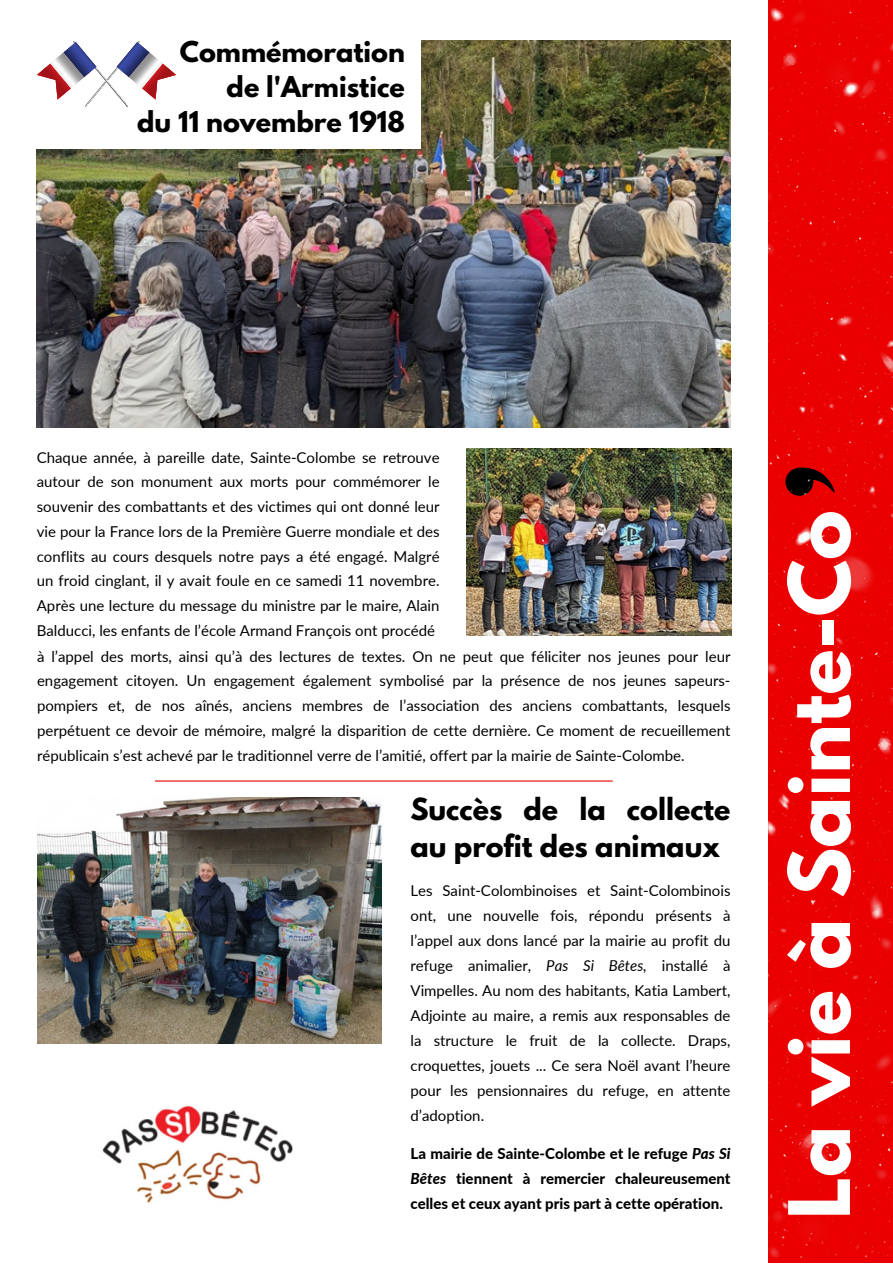
<style>
.page{position:relative;width:893px;height:1264px;background:#fff}
.page>*{position:absolute;margin:0;border:0;box-sizing:border-box;transform-origin:0 0}
.t1{font:700 75px "League Spartan";color:#fff}
.t2{font:700 27px/37px "League Spartan";color:#000}
.t3{font:700 25.5px "League Spartan";color:#000}
.t4{font:15px/24.8px "Lato";color:#000;text-align:justify}
.t5{font:800 15px/25px "Lato";color:#000;text-align:justify}
.s1{font-style:italic}
</style>
<div class="page">
<img style="left:37px;top:41px;width:693px;height:386px">
<hr style="left:155px;top:780px;width:457px;height:1px;background:#ea0000">
<div style="left:768px;top:0;width:124px;height:1257px;background:#ea0000"></div>
<div style="left:22px;top:35px;width:399px;height:113px;background:#fff"></div>
<img style="left:466px;top:448px;width:265px;height:187px">
<svg style="left:73px;top:41px;width:103px;height:66px"></svg>
<img style="left:73px;top:77px;width:23px;height:23px">
<img style="left:64px;top:42px;width:32px;height:35px">
<img style="left:50px;top:52px;width:34px;height:36px">
<img style="left:37px;top:64px;width:34px;height:36px">
<img style="left:37px;top:797px;width:344px;height:245px">
<img style="left:102px;top:1105px;width:191px;height:98px">
<p class="t3" style="left:180px;top:39px;width:226px">Commémoration</p>
<p class="t3" style="left:226px;top:74px;width:180px">de l'Armistice</p>
<p class="t3" style="left:137px;top:109px;width:269px">du 11 novembre 1918</p>
<p class="t4" style="left:37px;top:444px;width:404px">Chaque année, à pareille date, Sainte-Colombe se retrouve autour de son monument aux morts pour commémorer le souvenir des combattants et des victimes qui ont donné leur vie pour la France lors de la Première Guerre mondiale et des conflits au cours desquels notre pays a été engagé. Malgré un froid cinglant, il y avait foule en ce samedi 11 novembre.<br>Après une lecture du message du ministre par le maire, Alain Balducci, les enfants de l’école Armand François ont procédé</p>
<p class="t4" style="left:37px;top:643px;width:695px">à l’appel des morts, ainsi qu’à des lectures de textes. On ne peut que féliciter nos jeunes pour leur engagement citoyen. Un engagement également symbolisé par la présence de nos jeunes sapeurs&shy;pompiers et, de nos aînés, anciens membres de l’association des anciens combattants, lesquels perpétuent ce devoir de mémoire, malgré la disparition de cette dernière. Ce moment de recueillement républicain s’est achevé par le traditionnel verre de l’amitié, offert par la mairie de Sainte-Colombe.</p>
<p class="t2" style="left:410px;top:794px;width:321px">Succès de la collecte au profit des animaux</p>
<p class="t4" style="left:410px;top:877px;width:321px">Les Saint-Colombinoises et Saint-Colombinois ont, une nouvelle fois, répondu présents à l’appel aux dons lancé par la mairie au profit du refuge animalier, <span class="s1">Pas Si Bêtes,</span> installé à Vimpelles. Au nom des habitants, Katia Lambert, Adjointe au maire, a remis aux responsables de la structure le fruit de la collecte. Draps, croquettes, jouets ... Ce sera Noël avant l’heure pour les pensionnaires du refuge, en attente d’adoption.</p>
<p class="t5" style="left:410px;top:1140px;width:321px">La mairie de Sainte-Colombe et le refuge <span class="s1">Pas Si Bêtes</span> tiennent à remercier chaleureusement celles et ceux ayant pris part à cette opération.</p>
<p class="t1" style="left:782px;top:1219px;width:710px;rotate:-90deg">La vie à Sainte-Co</p>
</div>
